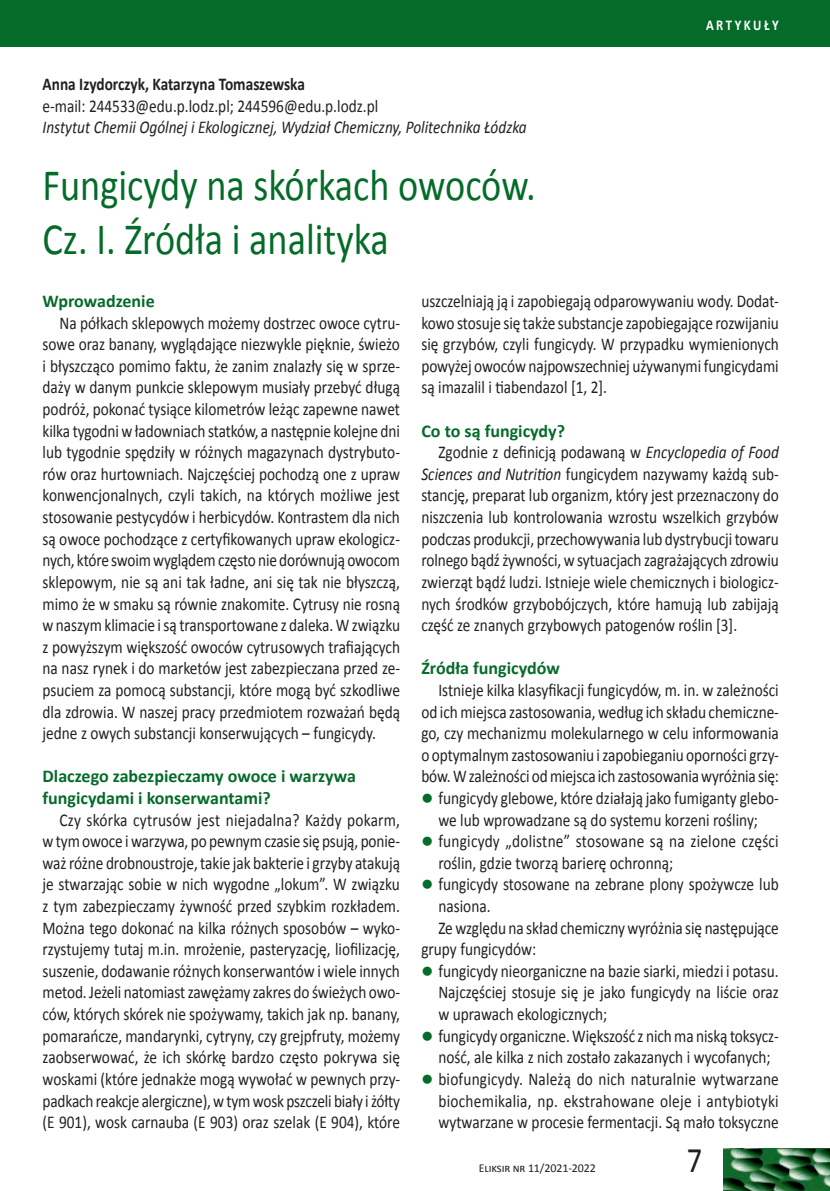
<style>
.page{position:relative;width:830px;height:1191px;background:#fff}
.page>*{position:absolute;margin:0;border:0;box-sizing:border-box;transform-origin:0 0}
.t1{font:45px/54px "Calibri";color:#056b29;scale:.85 1}
.t2{font:36px "Calibri";color:#231f20;scale:.85 1}
.t3{font:18px/21.6px "Calibri";color:#231f20;text-align:justify;scale:.85 1}
.t4{font:700 18px/21.6px "Calibri";color:#056b29}
.t5{font:italic 18px "Calibri";color:#231f20;scale:.85 1}
.t6{font:700 18px "Calibri";color:#231f20;scale:.85 1}
.t7{font:700 15px "Calibri";letter-spacing:.2em;color:#fff;scale:.85 1}
.t8{font:12px "Calibri";letter-spacing:-.01em;color:#231f20}
.s1{font-style:italic}
.s2{color:#056b29}
</style>
<div class="page">
<div style="left:0;top:0;width:829px;height:47px;background:#056b29"></div>
<img style="left:723px;top:1148px;width:106px;height:43px">
<p class="t6" style="left:43px;top:73px;width:310px">Anna Izydorczyk, Katarzyna Tomaszewska</p>
<p class="t3" style="left:43px;top:95px;width:396px">e-mail: 244533@edu.p.lodz.pl; 244596@edu.p.lodz.pl</p>
<p class="t5" style="left:43px;top:115px;width:571px">Instytut Chemii Ogólnej i Ekologicznej, Wydział Chemiczny, Politechnika Łódzka</p>
<h1 class="t1" style="left:43px;top:158px;width:581px">Fungicydy na skórkach owoców.<br>Cz. I. Źródła i analityka</h1>
<p class="t7" style="left:705px;top:16px;width:87px">ARTYKUŁY</p>
<p class="t4" style="left:43px;top:290px;width:114px">Wprowadzenie</p>
<p class="t3" style="left:43px;top:312px;width:422px;text-indent:17px">Na półkach sklepowych możemy dostrzec owoce cytru&shy;sowe oraz banany, wyglądające niezwykle pięknie, świeżo i błyszcząco pomimo faktu, że zanim znalazły się w sprze&shy;daży w danym punkcie sklepowym musiały przebyć długą podróż, pokonać tysiące kilometrów leżąc zapewne nawet kilka tygodni w ładowniach statków, a następnie kolejne dni lub tygodnie spędziły w różnych magazynach dystrybuto&shy;rów oraz hurtowniach. Najczęściej pochodzą one z upraw konwencjonalnych, czyli takich, na których możliwe jest stosowanie pestycydów i herbicydów. Kontrastem dla nich są owoce pochodzące z certyfikowanych upraw ekologicz&shy;nych, które swoim wyglądem często nie dorównują owocom sklepowym, nie są ani tak ładne, ani się tak nie błyszczą, mimo że w smaku są równie znakomite. Cytrusy nie rosną w naszym klimacie i są transportowane z daleka. W związku z powyższym większość owoców cytrusowych trafiających na nasz rynek i do marketów jest zabezpieczana przed ze&shy;psuciem za pomocą substancji, które mogą być szkodliwe dla zdrowia. W naszej pracy przedmiotem rozważań będą jedne z owych substancji konserwujących – fungicydy.</p>
<p class="t4" style="left:43px;top:765px;width:315px">Dlaczego zabezpieczamy owoce i warzywa fungicydami i konserwantami?</p>
<p class="t3" style="left:43px;top:809px;width:422px;text-indent:17px">Czy skórka cytrusów jest niejadalna? Każdy pokarm, w tym owoce i warzywa, po pewnym czasie się psują, ponie&shy;waż różne drobnoustroje, takie jak bakterie i grzyby atakują je stwarzając sobie w nich wygodne „lokum”. W związku z tym zabezpieczamy żywność przed szybkim rozkładem.<br>Można tego dokonać na kilka różnych sposobów – wyko&shy;rzystujemy tutaj m.in. mrożenie, pasteryzację, liofilizację, suszenie, dodawanie różnych konserwantów i wiele innych metod. Jeżeli natomiast zawężamy zakres do świeżych owo&shy;ców, których skórek nie spożywamy, takich jak np. banany, pomarańcze, mandarynki, cytryny, czy grejpfruty, możemy zaobserwować, że ich skórkę bardzo często pokrywa się woskami (które jednakże mogą wywołać w pewnych przy&shy;padkach reakcje alergiczne), w tym wosk pszczeli biały i żółty (E 901), wosk carnauba (E 903) oraz szelak (E 904), które</p>
<p class="t3" style="left:421px;top:290px;width:422px">uszczelniają ją i zapobiegają odparowywaniu wody. Dodat&shy;kowo stosuje się także substancje zapobiegające rozwijaniu się grzybów, czyli fungicydy. W przypadku wymienionych powyżej owoców najpowszechniej używanymi fungicydami są imazalil i tiabendazol [1, 2].</p>
<p class="t4" style="left:421px;top:420px;width:145px">Co to są fungicydy?</p>
<p class="t3" style="left:438px;top:441px;width:402px">Zgodnie z definicją podawaną w <span class="s1">Encyclopedia of Food</span></p>
<p class="t3" style="left:421px;top:463px;width:422px"><span class="s1">Sciences and Nutrition</span> fungicydem nazywamy każdą sub-</p>
<p class="t3" style="left:421px;top:485px;width:422px">stancję, preparat lub organizm, który jest przeznaczony do</p>
<p class="t3" style="left:421px;top:506px;width:422px">niszczenia lub kontrolowania wzrostu wszelkich grzybów</p>
<p class="t3" style="left:421px;top:528px;width:422px">podczas produkcji, przechowywania lub dystrybucji towaru</p>
<p class="t3" style="left:421px;top:549px;width:422px">rolnego bądź żywności, w sytuacjach zagrażających zdrowiu</p>
<p class="t3" style="left:421px;top:571px;width:422px">zwierząt bądź ludzi. Istnieje wiele chemicznych i biologicz-</p>
<p class="t3" style="left:421px;top:593px;width:422px">nych środków grzybobójczych, które hamują lub zabijają</p>
<p class="t3" style="left:421px;top:614px;width:373px">część ze znanych grzybowych patogenów roślin [3].</p>
<p class="t4" style="left:421px;top:657px;width:140px">Źródła fungicydów</p>
<p class="t3" style="left:421px;top:679px;width:422px;text-indent:17px">Istnieje kilka klasyfikacji fungicydów, m. in. w zależności od ich miejsca zastosowania, według ich składu chemiczne&shy;go, czy mechanizmu molekularnego w celu informowania o optymalnym zastosowaniu i zapobieganiu oporności grzy&shy;bów. W zależności od miejsca ich zastosowania wyróżnia się:</p>
<p class="t3" style="left:421px;top:787px;width:422px;text-align:center"><span class="s2">●</span> fungicydy glebowe, które działają jako fumiganty glebo&shy;we lub wprowadzane są do systemu korzeni rośliny;</p>
<p class="t3" style="left:438px;top:830px;width:402px;text-indent:-17px"><span class="s2">●</span> fungicydy „dolistne” stosowane są na zielone części roślin, gdzie tworzą barierę ochronną;</p>
<p class="t3" style="left:421px;top:873px;width:422px"><span class="s2">●</span> fungicydy stosowane na zebrane plony spożywcze lub</p>
<p class="t3" style="left:438px;top:895px;width:63px">nasiona.</p>
<p class="t3" style="left:438px;top:917px;width:402px">Ze względu na skład chemiczny wyróżnia się następujące</p>
<p class="t3" style="left:421px;top:938px;width:136px">grupy fungicydów:</p>
<p class="t3" style="left:438px;top:960px;width:402px;text-indent:-17px"><span class="s2">●</span> fungicydy nieorganiczne na bazie siarki, miedzi i potasu.<br>Najczęściej stosuje się je jako fungicydy na liście oraz w uprawach ekologicznych;</p>
<p class="t3" style="left:421px;top:1025px;width:422px;text-align:center"><span class="s2">●</span> fungicydy organiczne. Większość z nich ma niską toksycz&shy;ność, ale kilka z nich zostało zakazanych i wycofanych;</p>
<p class="t3" style="left:438px;top:1068px;width:402px;text-indent:-17px"><span class="s2">●</span> biofungicydy. Należą do nich naturalnie wytwarzane biochemikalia, np. ekstrahowane oleje i antybiotyki wytwarzane w procesie fermentacji. Są mało toksyczne</p>
<p class="t8" style="left:478px;top:1160px;width:119px">Eliksir nr 11/2021-2022</p>
<h2 class="t2" style="left:686px;top:1137px;width:20px">7</h2>
</div>
